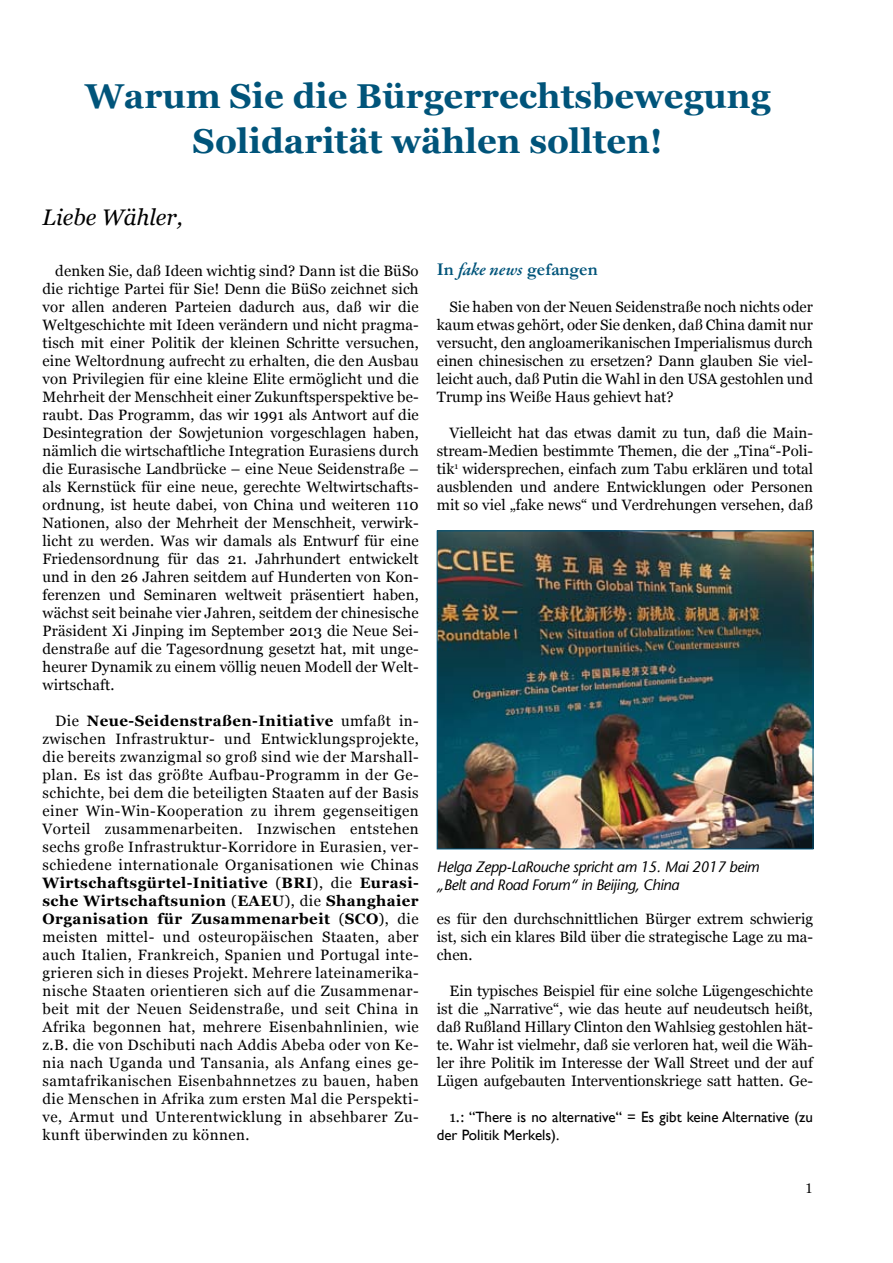
<style>
.page{position:relative;width:893px;height:1263px;background:#fff}
.page>*{position:absolute;margin:0;border:0;box-sizing:border-box;transform-origin:0 0}
.t1{font:700 34.5px/45px "Georgia";color:#00547a;text-align:center}
.t2{font:italic 22.5px "Georgia";color:#000}
.t3{font:700 18px "Garamond";color:#00547a}
.t4{font:15px/18px "Georgia";color:#000;text-align:justify}
.t5{font:italic 15px/18px "Stone Sans LT";letter-spacing:-.02em;color:#000}
.t6{font:15px/18px "Gill Sans";color:#000}
.t7{font:13.5px "Stone Serif LT";color:#000}
.s1{font-weight:700}
.s2{font-family:"Garamond Premr Pro";font-weight:600;font-style:italic}
.s3{font-family:"Georgia"}
</style>
<div class="page">
<img style="left:439px;top:532px;width:372px;height:315px">
<div style="left:437px;top:530px;width:376px;height:319px;border:1px solid #00547a"></div>
<p class="t1" style="left:85px;top:74px;width:687px">Warum Sie die Bürgerrechtsbewegung<br>Solidarität wählen sollten!</p>
<p class="t2" style="left:43px;top:205px;width:142px">Liebe Wähler,</p>
<p class="t4" style="left:43px;top:261px;width:378px;text-indent:13px">denken Sie, daß Ideen wichtig sind? Dann ist die BüSo die richtige Partei für Sie! Denn die BüSo zeichnet sich vor allen anderen Parteien dadurch aus, daß wir die Weltgeschichte mit Ideen verändern und nicht pragma&shy;tisch mit einer Politik der kleinen Schritte versuchen, eine Weltordnung aufrecht zu erhalten, die den Ausbau von Privilegien für eine kleine Elite ermöglicht und die Mehrheit der Menschheit einer Zukunftsperspektive be&shy;raubt. Das Programm, das wir 1991 als Antwort auf die Desintegration der Sowjetunion vorgeschlagen haben, nämlich die wirtschaftliche Integration Eurasiens durch die Eurasische Landbrücke – eine Neue Seidenstraße – als Kernstück für eine neue, gerechte Weltwirtschafts&shy;ordnung, ist heute dabei, von China und weiteren 110<br>Nationen, also der Mehrheit der Menschheit, verwirk&shy;licht zu werden. Was wir damals als Entwurf für eine Friedensordnung für das 21. Jahrhundert entwickelt und in den 26 Jahren seitdem auf Hunderten von Kon&shy;ferenzen und Seminaren weltweit präsentiert haben, wächst seit beinahe vier Jahren, seitdem der chinesische Präsident Xi Jinping im September 2013 die Neue Sei&shy;denstraße auf die Tagesordnung gesetzt hat, mit unge&shy;heurer Dynamik zu einem völlig neuen Modell der Welt&shy;wirtschaft.</p>
<p class="t4" style="left:43px;top:711px;width:378px;text-indent:13px">Die <span class="s1">Neue-Seidenstraßen-Initiative</span> umfaßt in&shy;zwischen Infrastruktur- und Entwicklungsprojekte, die bereits zwanzigmal so groß sind wie der Marshall&shy;plan. Es ist das größte Aufbau-Programm in der Ge&shy;schichte, bei dem die beteiligten Staaten auf der Basis einer Win-Win-Kooperation zu ihrem gegenseitigen Vorteil zusammenarbeiten. Inzwischen entstehen sechs große Infrastruktur-Korridore in Eurasien, ver&shy;schiedene internationale Organisationen wie Chinas <span class="s1">Wirtschaftsgürtel-Initiative</span> (<span class="s1">BRI</span>), die <span class="s1">Eurasi&shy;sche Wirtschaftsunion</span> (<span class="s1">EAEU</span>), die <span class="s1">Shanghaier Organisation für Zusammenarbeit</span> (<span class="s1">SCO</span>), die meisten mittel- und osteuropäischen Staaten, aber auch Italien, Frankreich, Spanien und Portugal inte&shy;grieren sich in dieses Projekt. Mehrere lateinamerika&shy;nische Staaten orientieren sich auf die Zusammenar&shy;beit mit der Neuen Seidenstraße, und seit China in Afrika begonnen hat, mehrere Eisenbahnlinien, wie z.B. die von Dschibuti nach Addis Abeba oder von Ke&shy;nia nach Uganda und Tansania, als Anfang eines ge&shy;samtafrikanischen Eisenbahnnetzes zu bauen, haben die Menschen in Afrika zum ersten Mal die Perspekti&shy;ve, Armut und Unterentwicklung in absehbarer Zu&shy;kunft überwinden zu können.</p>
<p class="t3" style="left:437px;top:257px;width:162px">In <span class="s2">fake news</span> gefangen</p>
<p class="t4" style="left:437px;top:297px;width:378px;text-indent:13px">Sie haben von der Neuen Seidenstraße noch nichts oder kaum etwas gehört, oder Sie denken, daß China damit nur versucht, den angloamerikanischen Imperialismus durch einen chinesischen zu ersetzen? Dann glauben Sie viel&shy;leicht auch, daß Putin die Wahl in den USA gestohlen und Trump ins Weiße Haus gehievt hat?</p>
<p class="t4" style="left:437px;top:423px;width:378px;text-indent:13px">Vielleicht hat das etwas damit zu tun, daß die Main&shy;stream-Medien bestimmte Themen, die der „Tina“-Poli&shy;tik<sup>1</sup> widersprechen, einfach zum Tabu erklären und total ausblenden und andere Entwicklungen oder Personen mit so viel „fake news“ und Verdrehungen versehen, daß</p>
<p class="t5" style="left:437px;top:858px;width:324px">Helga Zepp-LaRouche spricht am 15. Mai 2017 beim „Belt and Road Forum“ in Beijing, China</p>
<p class="t4" style="left:437px;top:909px;width:378px">es für den durchschnittlichen Bürger extrem schwierig ist, sich ein klares Bild über die strategische Lage zu ma&shy;chen.</p>
<p class="t4" style="left:437px;top:981px;width:378px;text-indent:13px">Ein typisches Beispiel für eine solche Lügengeschichte ist die „Narrative“, wie das heute auf neudeutsch heißt, daß Rußland Hillary Clinton den Wahlsieg gestohlen hät&shy;te. Wahr ist vielmehr, daß sie verloren hat, weil die Wäh&shy;ler ihre Politik im Interesse der Wall Street und der auf Lügen aufgebauten Interventionskriege satt hatten. Ge-</p>
<p class="t6" style="left:437px;top:1107px;width:378px;text-indent:13px"><span class="s3">1.:</span> “There is no alternative“ = Es gibt keine Alternative (zu der Politik Merkels).</p>
<p class="t7" style="left:805px;top:1180px;width:9px">1</p>
</div>
